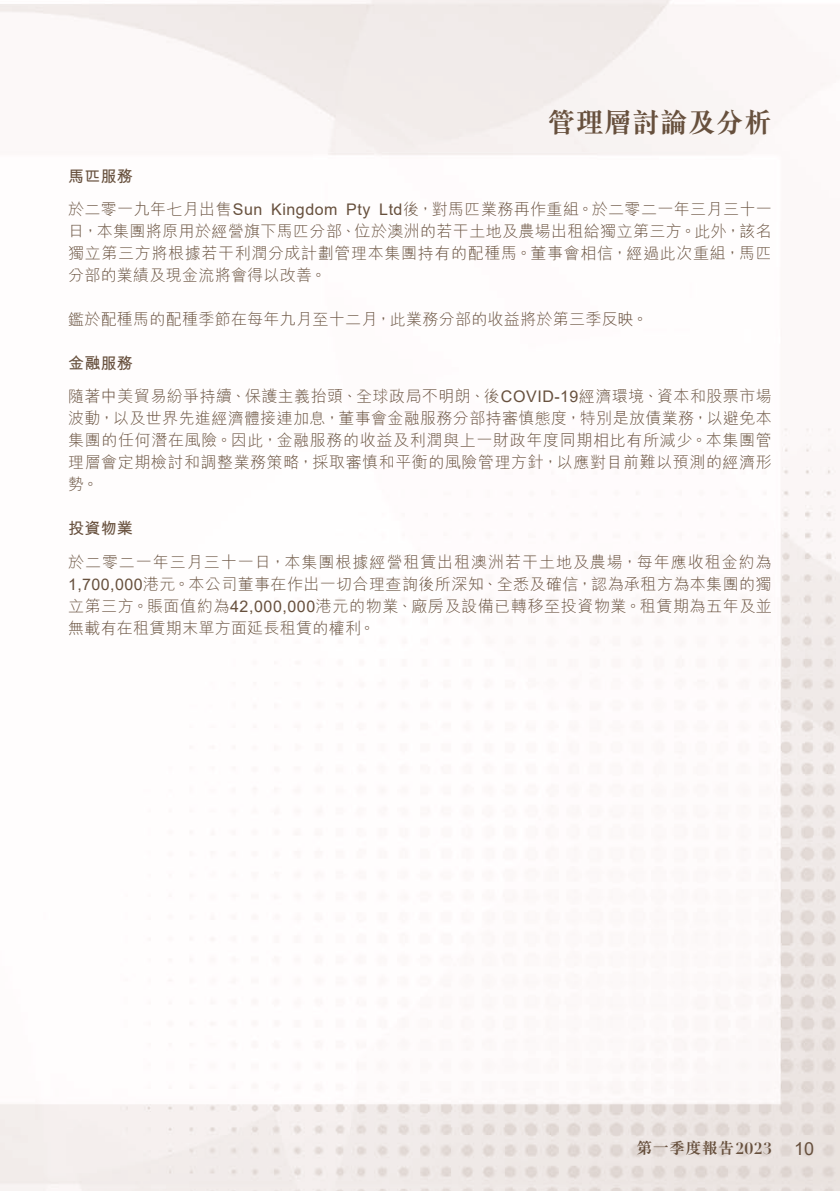
<style>
.page{position:relative;width:840px;height:1191px;background:#fff}
.page>*{position:absolute;margin:0;border:0;box-sizing:border-box;transform-origin:0 0}
.t1{font:700 28px "M Sung HK";color:#67503d}
.t2{font:18px "Arial";color:#67503d}
.t3{font:300 16px/22px "M Hei HK";letter-spacing:.025em;color:#67503d}
.t4{font:700 16px "M Sung HK";letter-spacing:.02em;color:#67503d}
.t5{font:16px "Arial";letter-spacing:.03em;color:#67503d}
.t6{font:700 16px "M Hei HK";letter-spacing:.015em;color:#67503d}
.s1{font-family:"Arial";font-weight:400}
.s2{font-weight:700}
.s3{font-family:"Didot LT Std"}
</style>
<div class="page">
<img style="left:0;top:0;width:839px;height:1191px">
<p class="t6" style="left:68px;top:164px;width:66px">馬匹服務</p>
<h1 class="t1" style="left:547px;top:103px;width:225px">管理層討論及分析</h1>
<p class="t3" style="left:68px;top:197px;width:705px">於二零一九年七月出售<span class="s1">Sun<br></span>日，本集團將原用於經營旗下馬匹分部、位於澳洲的若干土地及農場出租給獨立第三方。此外，該名獨立第三方將根據若干利潤分成計劃管理本集團持有的配種馬。董事會相信，經過此次重組，馬匹分部的業績及現金流將會得以改善。</p>
<p class="t3" style="left:68px;top:307px;width:581px">鑑於配種馬的配種季節在每年九月至十二月，此業務分部的收益將於第三季反映。</p>
<p class="t3" style="left:68px;top:346px;width:705px;line-height:33.4px"><span class="s2">金融服務<br></span>隨著中美貿易紛爭持續、保護主義抬頭、全球政局不明朗、後<span class="s1">COVID-19</span>經濟環境、資本和股票市場</p>
<p class="t3" style="left:68px;top:407px;width:705px;text-align:justify">波動，以及世界先進經濟體接連加息，董事會金融服務分部持審慎態度，特別是放債業務，以避免本集團的任何潛在風險。因此，金融服務的收益及利潤與上一財政年度同期相比有所減少。本集團管理層會定期檢討和調整業務策略，採取審慎和平衡的風險管理方針，以應對目前難以預測的經濟形勢。</p>
<p class="t6" style="left:68px;top:517px;width:66px">投資物業</p>
<p class="t3" style="left:68px;top:550px;width:705px;text-align:justify">於二零二一年三月三十一日，本集團根據經營租賃出租澳洲若干土地及農場，每年應收租金約為<span class="s1">1,700,000</span>港元。本公司董事在作出一切合理查詢後所深知、全悉及確信，認為承租方為本集團的獨立第三方。賬面值約為<span class="s1">42,000,000</span>港元的物業、廠房及設備已轉移至投資物業。租賃期為五年及並無載有在租賃期末單方面延長租賃的權利。</p>
<p class="t3" style="left:379px;top:197px;width:394px"><span class="s1">Ltd</span>後，對馬匹業務再作重組。於二零二一年三月三十一</p>
<p class="t5" style="left:271px;top:198px;width:68px">Kingdom</p>
<p class="t5" style="left:346px;top:198px;width:26px">Pty</p>
<p class="t4" style="left:636px;top:1137px;width:137px">第一季度報告<span class="s3">2023</span></p>
<p class="t2" style="left:793px;top:1136px;width:22px">10</p>
</div>
